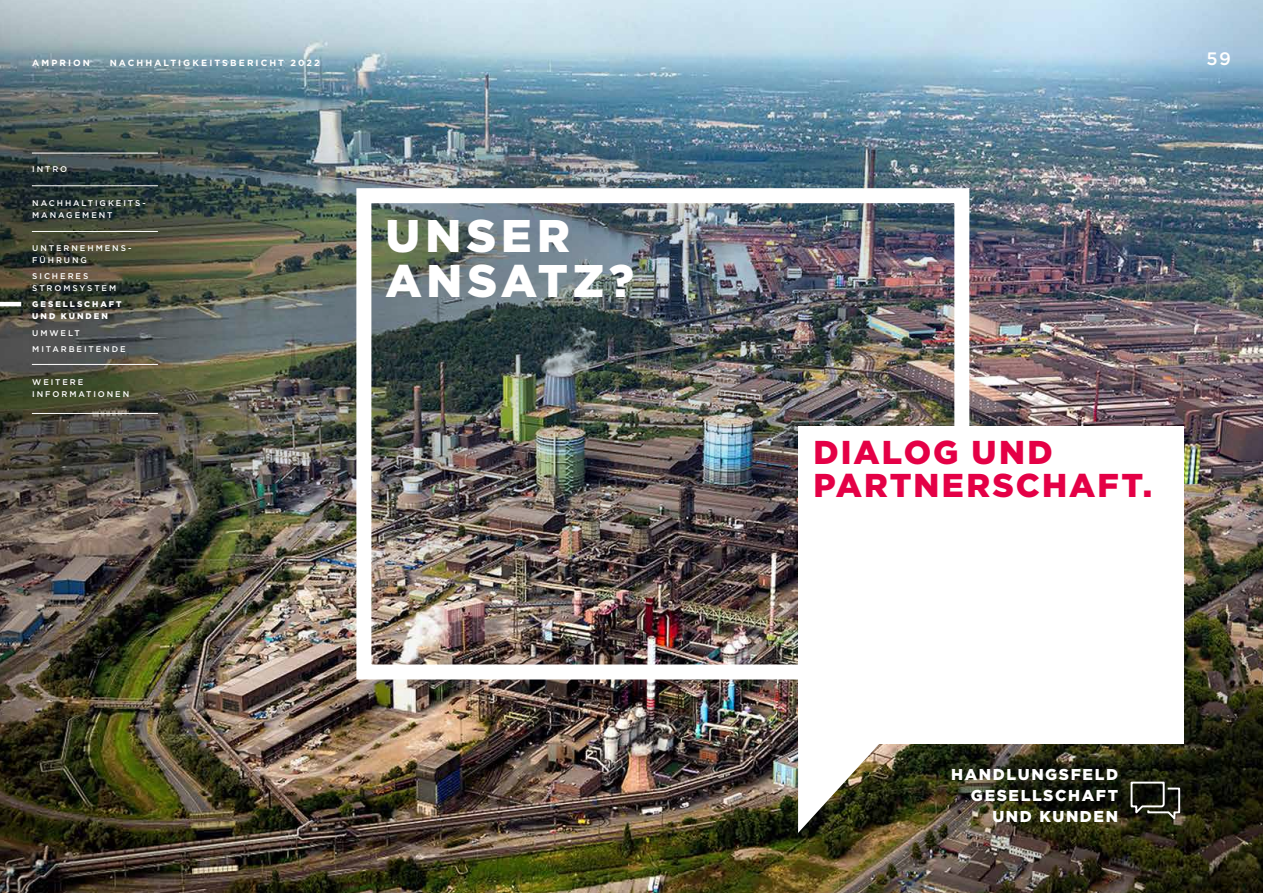
<style>
.page{position:relative;width:1263px;height:893px;background:#fff}
.page>*{position:absolute;margin:0;border:0;box-sizing:border-box;transform-origin:0 0}
.t1{font:900 45.75px/45.8px "Gotham";letter-spacing:.11em;color:#fff}
.t2{font:900 33px/33px "Gotham";letter-spacing:.06em;color:#e40046}
.t3{font:500 18px "Gotham";color:#fff}
.t4{font:900 15.75px/21px "Gotham";letter-spacing:.1em;color:#fff;text-align:right}
.t5{font:700 9px "Gotham";letter-spacing:.23em;color:#fff}
.t6{font:500 8.25px/12px "Gotham";letter-spacing:.235em;color:#fff}
.t7{font:900 8.25px/12px "Gotham";letter-spacing:.24em;color:#fff}
</style>
<div class="page">
<img style="left:0;top:0;width:1263px;height:893px">
<img style="left:10px;top:18px;width:1059px;height:619px">
<div style="left:356px;top:188px;width:613px;height:491px;border:15px solid #fff"></div>
<img style="left:798px;top:743px;width:126px;height:90px">
<div style="left:798px;top:426px;width:385px;height:317px;background:#fff"></div>
<svg style="left:1129px;top:781px;width:52px;height:42px;background:#3e3f35"></svg>
<hr style="left:0;top:302px;width:21px;height:4px;background:#fff">
<hr style="left:32px;top:153px;width:126px;height:1px;background:#fff">
<hr style="left:32px;top:185px;width:126px;height:1px;background:#fff">
<hr style="left:32px;top:231px;width:126px;height:1px;background:#fff">
<hr style="left:32px;top:364px;width:126px;height:1px;background:#fff">
<hr style="left:32px;top:413px;width:126px;height:1px;background:#fff">
<p class="t5" style="left:32px;top:57px;width:59px">AMPRION</p>
<p class="t5" style="left:110px;top:57px;width:211px">NACHHALTIGKEITSBERICHT 2022</p>
<h3 class="t3" style="left:1206px;top:47px;width:26px">59</h3>
<p class="t6" style="left:32px;top:163px;width:36px">INTRO</p>
<p class="t6" style="left:32px;top:197px;width:115px">NACHHALTIGKEITS-<br>MANAGEMENT</p>
<p class="t6" style="left:32px;top:242px;width:100px">UNTERNEHMENS-<br>FÜHRUNG</p>
<p class="t6" style="left:32px;top:270px;width:85px">SICHERES<br>STROMSYSTEM</p>
<p class="t7" style="left:32px;top:298px;width:91px">GESELLSCHAFT<br>UND KUNDEN</p>
<p class="t6" style="left:32px;top:325px;width:95px;line-height:16.2px">UMWELT<br>MITARBEITENDE</p>
<p class="t6" style="left:32px;top:376px;width:99px">WEITERE<br>INFORMATIONEN</p>
<h1 class="t1" style="left:386px;top:212px;width:250px">UNSER<br>ANSATZ?</h1>
<h2 class="t2" style="left:813px;top:435px;width:340px">DIALOG UND<br>PARTNERSCHAFT.</h2>
<h3 class="t4" style="left:951px;top:764px;width:168px">HANDLUNGSFELD<br>GESELLSCHAFT<br>UND KUNDEN</h3>
</div>
